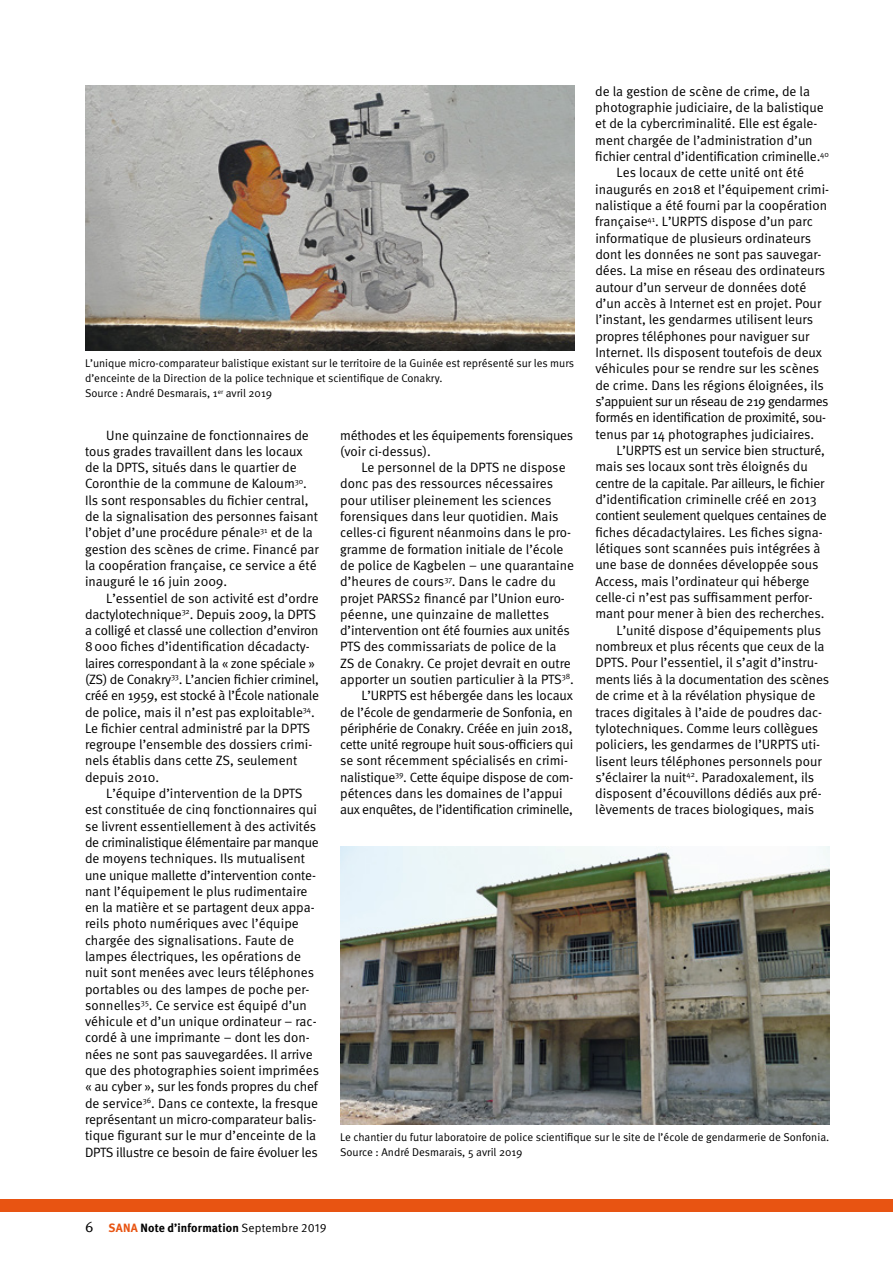
<style>
.page{position:relative;width:893px;height:1263px;background:#fff}
.page>*{position:absolute;margin:0;border:0;box-sizing:border-box;transform-origin:0 0}
.t1{font:13.5px/16.4px "Meta Normal";color:#000}
.t2{font:13.5px "Meta Normal";letter-spacing:-.02em;color:#000}
.t3{font:13.5px "Meta Normal";letter-spacing:-.025em;color:#000}
.t4{font:13.5px "Meta Normal";letter-spacing:-.03em;color:#000}
.t5{font:700 12px "Meta";letter-spacing:.01em;color:#000}
.t6{font:11.25px/15px "Meta Normal";color:#000}
.s1{font-family:"Meta Normal";font-weight:400;font-size:15px}
.s2{color:#e85412}
.s3{font-family:"Meta Normal";font-weight:400}
.s4{font-family:"Meta Normal Expert";font-weight:400}
</style>
<div class="page">
<div style="left:0;top:1199px;width:893px;height:13px;background:#e85412"></div>
<img style="left:85px;top:85px;width:489px;height:265px">
<img style="left:340px;top:847px;width:489px;height:277px">
<p class="t1" style="left:595px;top:83px;width:216px">de la gestion de scène de crime, de la</p>
<p class="t1" style="left:595px;top:99px;width:230px">photographie judiciaire, de la balistique</p>
<p class="t1" style="left:595px;top:115px;width:224px">et de la cybercriminalité. Elle est égale-</p>
<p class="t1" style="left:595px;top:132px;width:219px">ment chargée de l’administration d’un</p>
<p class="t1" style="left:595px;top:148px;width:235px">fichier central d’identification criminelle.<sup>40</sup></p>
<p class="t1" style="left:617px;top:164px;width:189px">Les locaux de cette unité ont été</p>
<p class="t1" style="left:595px;top:181px;width:235px">inaugurés en 2018 et l’équipement crimi-</p>
<p class="t1" style="left:595px;top:197px;width:233px">nalistique a été fourni par la coopération</p>
<p class="t1" style="left:595px;top:213px;width:219px">française<sup>41</sup>. L’URPTS dispose d’un parc</p>
<p class="t1" style="left:595px;top:230px;width:217px">informatique de plusieurs ordinateurs</p>
<p class="t1" style="left:595px;top:246px;width:228px">dont les données ne sont pas sauvegar-</p>
<p class="t1" style="left:595px;top:262px;width:231px">dées. La mise en réseau des ordinateurs</p>
<p class="t1" style="left:595px;top:279px;width:213px">autour d’un serveur de données doté</p>
<p class="t1" style="left:595px;top:295px;width:227px">d’un accès à Internet est en projet. Pour</p>
<p class="t1" style="left:595px;top:311px;width:219px">l’instant, les gendarmes utilisent leurs</p>
<p class="t1" style="left:595px;top:328px;width:215px">propres téléphones pour naviguer sur</p>
<p class="t1" style="left:595px;top:344px;width:228px">Internet. Ils disposent toutefois de deux</p>
<p class="t1" style="left:595px;top:360px;width:225px">véhicules pour se rendre sur les scènes</p>
<p class="t1" style="left:595px;top:377px;width:230px">de crime. Dans les régions éloignées, ils</p>
<p class="t4" style="left:595px;top:394px;width:235px">s’appuient sur un réseau de 219 gendarmes</p>
<p class="t2" style="left:595px;top:410px;width:232px">formés en identification de proximité, sou-</p>
<p class="t1" style="left:595px;top:426px;width:220px">tenus par 14 photographes judiciaires.</p>
<p class="t1" style="left:617px;top:442px;width:210px">L’URPTS est un service bien structuré,</p>
<p class="t1" style="left:595px;top:458px;width:214px">mais ses locaux sont très éloignés du</p>
<p class="t2" style="left:595px;top:475px;width:231px">centre de la capitale. Par ailleurs, le fichier</p>
<p class="t1" style="left:595px;top:491px;width:223px">d’identification criminelle créé en 2013</p>
<p class="t2" style="left:595px;top:508px;width:233px">contient seulement quelques centaines de</p>
<p class="t1" style="left:595px;top:524px;width:229px">fiches décadactylaires. Les fiches signa-</p>
<p class="t1" style="left:595px;top:540px;width:227px">létiques sont scannées puis intégrées à</p>
<p class="t1" style="left:595px;top:556px;width:225px">une base de données développée sous</p>
<p class="t1" style="left:595px;top:573px;width:215px">Access, mais l’ordinateur qui héberge</p>
<p class="t1" style="left:595px;top:589px;width:219px">celle-ci n’est pas suffisamment perfor-</p>
<p class="t1" style="left:595px;top:605px;width:231px">mant pour mener à bien des recherches.</p>
<p class="t1" style="left:617px;top:622px;width:206px">L’unité dispose d’équipements plus</p>
<p class="t1" style="left:595px;top:638px;width:231px">nombreux et plus récents que ceux de la</p>
<p class="t1" style="left:595px;top:654px;width:224px">DPTS. Pour l’essentiel, il s’agit d’instru-</p>
<p class="t1" style="left:595px;top:671px;width:235px">ments liés à la documentation des scènes</p>
<p class="t1" style="left:595px;top:687px;width:222px">de crime et à la révélation physique de</p>
<p class="t1" style="left:595px;top:703px;width:228px">traces digitales à l’aide de poudres dac-</p>
<p class="t1" style="left:595px;top:720px;width:224px">tylotechniques. Comme leurs collègues</p>
<p class="t1" style="left:595px;top:736px;width:226px">policiers, les gendarmes de l’URPTS uti-</p>
<p class="t1" style="left:595px;top:752px;width:228px">lisent leurs téléphones personnels pour</p>
<p class="t1" style="left:595px;top:769px;width:220px">s’éclairer la nuit<sup>42</sup>. Paradoxalement, ils</p>
<p class="t1" style="left:595px;top:785px;width:228px">disposent d’écouvillons dédiés aux pré-</p>
<p class="t1" style="left:595px;top:801px;width:220px">lèvements de traces biologiques, mais</p>
<p class="t6" style="left:85px;top:356px;width:491px">L’unique micro-comparateur balistique existant sur le territoire de la Guinée est représenté sur les murs d’enceinte de la Direction de la police technique et scientifique de Conakry.<br>Source : André Desmarais, 1<sup>er</sup> avril 2019</p>
<p class="t1" style="left:340px;top:426px;width:235px">méthodes et les équipements forensiques (voir ci-dessus).</p>
<p class="t1" style="left:361px;top:459px;width:206px">Le personnel de la DPTS ne dispose</p>
<p class="t1" style="left:340px;top:475px;width:214px">donc pas des ressources nécessaires</p>
<p class="t1" style="left:340px;top:492px;width:213px">pour utiliser pleinement les sciences</p>
<p class="t1" style="left:340px;top:508px;width:220px">forensiques dans leur quotidien. Mais</p>
<p class="t1" style="left:340px;top:524px;width:232px">celles-ci figurent néanmoins dans le pro-</p>
<p class="t1" style="left:340px;top:541px;width:225px">gramme de formation initiale de l’école</p>
<p class="t1" style="left:340px;top:557px;width:235px">de police de Kagbelen – une quarantaine</p>
<p class="t1" style="left:340px;top:573px;width:217px">d’heures de cours<sup>37</sup>. Dans le cadre du</p>
<p class="t1" style="left:340px;top:589px;width:226px">projet PARSS2 financé par l’Union euro-</p>
<p class="t1" style="left:340px;top:606px;width:210px">péenne, une quinzaine de mallettes</p>
<p class="t1" style="left:340px;top:622px;width:231px">d’intervention ont été fournies aux unités</p>
<p class="t1" style="left:340px;top:638px;width:218px">PTS des commissariats de police de la</p>
<p class="t1" style="left:340px;top:655px;width:232px">ZS de Conakry. Ce projet devrait en outre</p>
<p class="t1" style="left:340px;top:671px;width:235px">apporter un soutien particulier à la PTS<sup>38</sup>.</p>
<p class="t1" style="left:361px;top:687px;width:213px">L’URPTS est hébergée dans les locaux</p>
<p class="t1" style="left:340px;top:703px;width:234px">de l’école de gendarmerie de Sonfonia, en</p>
<p class="t1" style="left:340px;top:720px;width:234px">périphérie de Conakry. Créée en juin 2018,</p>
<p class="t1" style="left:340px;top:736px;width:235px">cette unité regroupe huit sous-officiers qui</p>
<p class="t1" style="left:340px;top:752px;width:229px">se sont récemment spécialisés en crimi-</p>
<p class="t1" style="left:340px;top:769px;width:235px">nalistique<sup>39</sup>. Cette équipe dispose de com-</p>
<p class="t1" style="left:340px;top:785px;width:224px">pétences dans les domaines de l’appui</p>
<p class="t3" style="left:340px;top:802px;width:234px">aux enquêtes, de l’identification criminelle,</p>
<p class="t1" style="left:85px;top:426px;width:235px;text-indent:21px">Une quinzaine de fonctionnaires de tous grades travaillent dans les locaux de la DPTS, situés dans le quartier de Coronthie de la commune de Kaloum<sup>30</sup>.<br>Ils sont responsables du fichier central, de la signalisation des personnes faisant l’objet d’une procédure pénale<sup>31</sup> et de la gestion des scènes de crime. Financé par la coopération française, ce service a été inauguré le 16 juin 2009.</p>
<p class="t1" style="left:85px;top:589px;width:235px;text-indent:21px">L’essentiel de son activité est d’ordre dactylotechnique<sup>32</sup>. Depuis 2009, la DPTS a colligé et classé une collection d’environ 8000 fiches d’identification décadacty&shy;laires correspondant à la « zone spéciale » (ZS) de Conakry<sup>33</sup>. L’ancien fichier criminel, créé en 1959, est stocké à l’École nationale de police, mais il n’est pas exploitable<sup>34</sup>.<br>Le fichier central administré par la DPTS regroupe l’ensemble des dossiers crimi&shy;nels établis dans cette ZS, seulement depuis 2010.</p>
<p class="t1" style="left:85px;top:785px;width:236px;text-indent:21px">L’équipe d’intervention de la DPTS est constituée de cinq fonctionnaires qui se livrent essentiellement à des activités de criminalistique élémentaire par manque de moyens techniques. Ils mutualisent une unique mallette d’intervention conte&shy;nant l’équipement le plus rudimentaire en la matière et se partagent deux appa&shy;reils photo numériques avec l’équipe chargée des signalisations. Faute de lampes électriques, les opérations de nuit sont menées avec leurs téléphones portables ou des lampes de poche per&shy;sonnelles<sup>35</sup>. Ce service est équipé d’un véhicule et d’un unique ordinateur – rac&shy;cordé à une imprimante – dont les don&shy;nées ne sont pas sauvegardées. Il arrive que des photographies soient imprimées « au cyber », sur les fonds propres du chef de service<sup>36</sup>. Dans ce contexte, la fresque représentant un micro-comparateur balis&shy;tique figurant sur le mur d’enceinte de la DPTS illustre ce besoin de faire évoluer les</p>
<p class="t6" style="left:340px;top:1130px;width:491px">Le chantier du futur laboratoire de police scientifique sur le site de l’école de gendarmerie de Sonfonia.<br>Source : André Desmarais, 5 avril 2019</p>
<p class="t5" style="left:85px;top:1220px;width:243px"><span class="s1">6</span> <span class="s2">SANA</span> Note d’information <span class="s3">Septembre</span> <span class="s4">2019</span></p>
</div>
